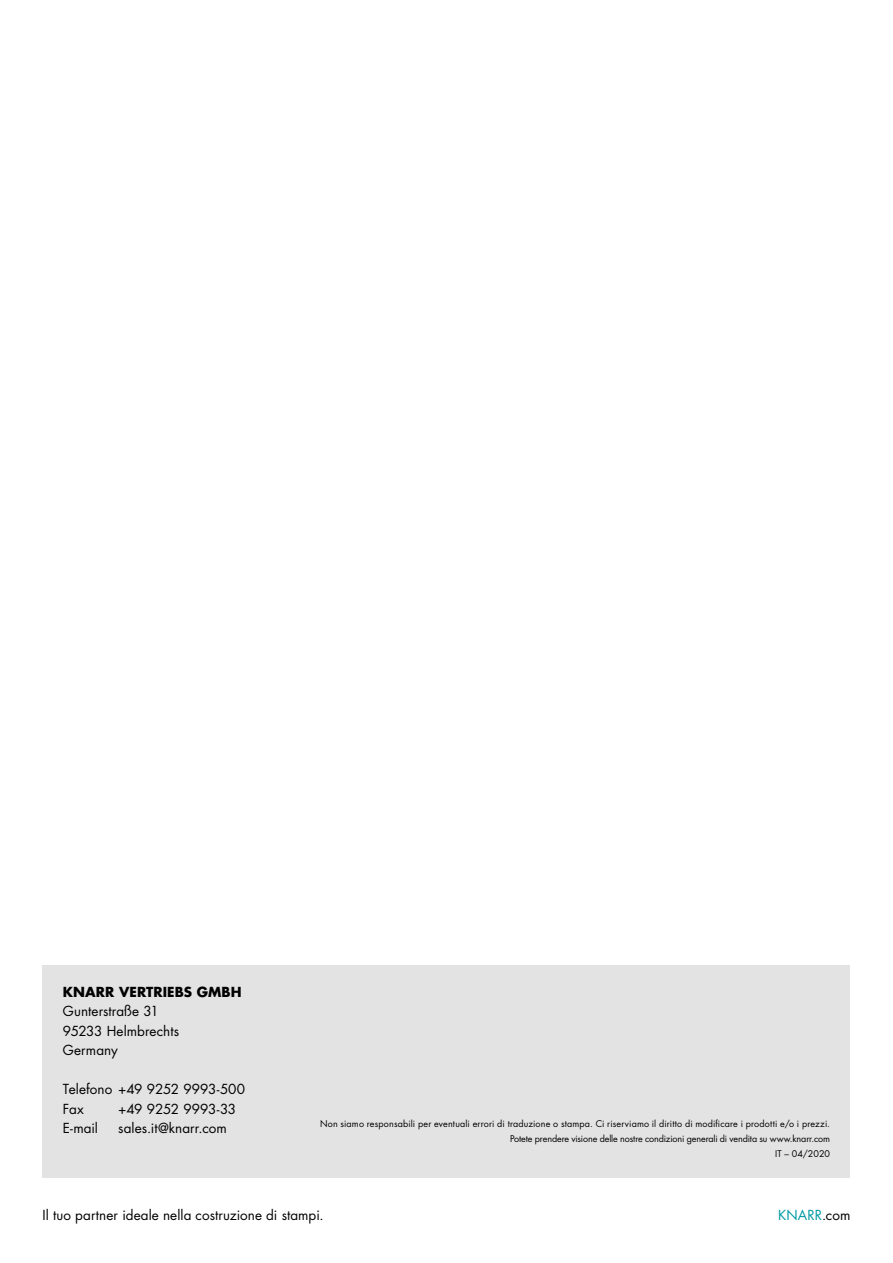
<style>
.page{position:relative;width:893px;height:1263px;background:#fff}
.page>*{position:absolute;margin:0;border:0;box-sizing:border-box;transform-origin:0 0}
.t1{font:13.5px/19.5px "Futura LT Pro";letter-spacing:.005em;color:#000}
.t2{font:700 13.5px "Futura LT Pro";letter-spacing:.01em;color:#000}
.t3{font:13.5px "Futura LT Pro";letter-spacing:-.015em;color:#000}
.t4{font:13.5px "Futura LT Pro";letter-spacing:.005em;color:#009aa3}
.t5{font:9px/15px "Futura LT Pro";letter-spacing:.005em;color:#000;text-align:right}
.s1{color:#000}
</style>
<div class="page">
<div style="left:43px;top:965px;width:807px;height:212px;background:#e3e3e3"></div>
<h1 class="t2" style="left:63px;top:981px;width:180px">KNARR VERTRIEBS GMBH</h1>
<h1 class="t1" style="left:63px;top:1001px;width:118px">Gunterstraße 31<br>95233 Helmbrechts<br>Germany</h1>
<h1 class="t1" style="left:63px;top:1079px;width:184px">Telefono +49 9252 9993-500<br>Fax</h1>
<h1 class="t3" style="left:118px;top:1100px;width:120px">+49 9252 9993-33</h1>
<h1 class="t1" style="left:63px;top:1118px;width:37px">E-mail</h1>
<h1 class="t1" style="left:118px;top:1118px;width:110px">sales.it@knarr.com</h1>
<p class="t5" style="left:320px;top:1116px;width:511px">Non siamo responsabili per eventuali errori di traduzione o stampa. Ci riserviamo il diritto di modificare i prodotti e/o i prezzi.<br>Potete prendere visione delle nostre condizioni generali di vendita su www.knarr.com<br>IT – 04/2020</p>
<h1 class="t1" style="left:43px;top:1205px;width:283px">Il tuo partner ideale nella costruzione di stampi.</h1>
<h1 class="t4" style="left:778px;top:1206px;width:74px">KNARR<span class="s1">.com</span></h1>
</div>
